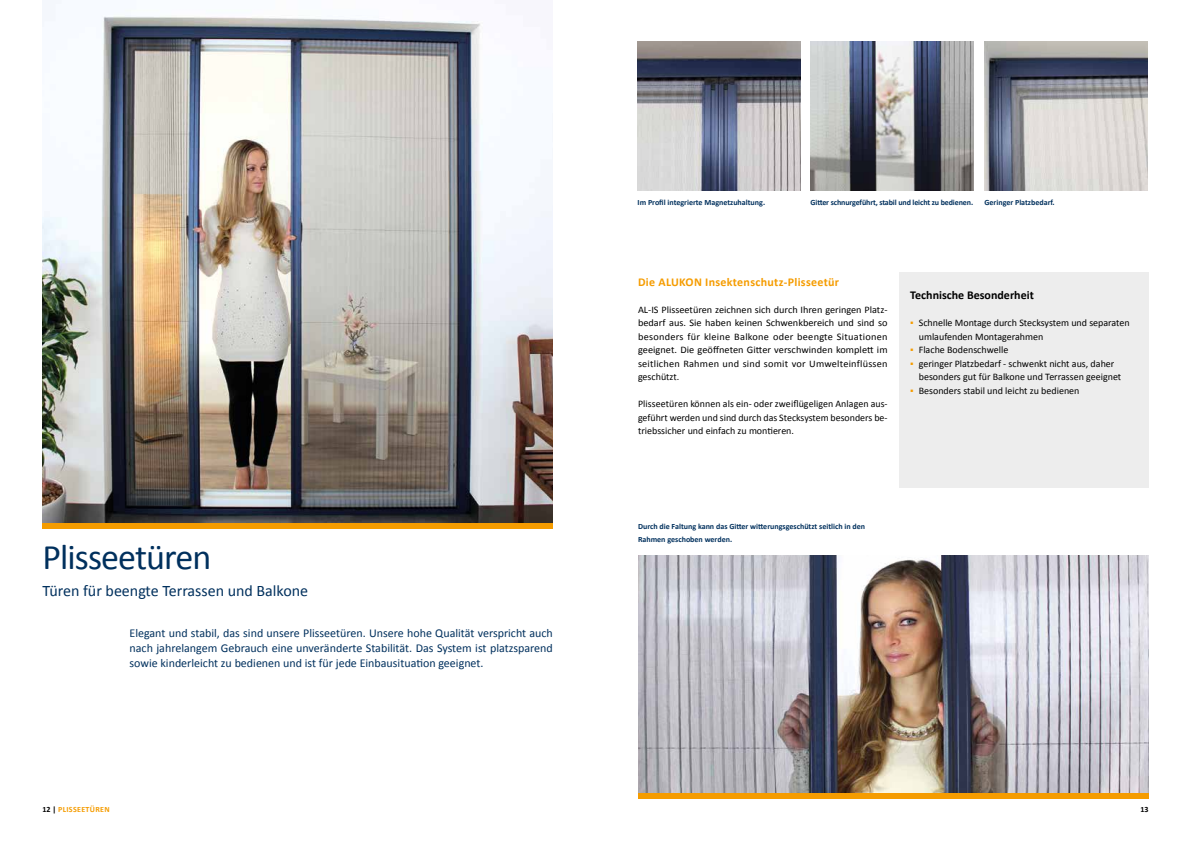
<style>
.page{position:relative;width:1191px;height:842px;background:#fff}
.page>*{position:absolute;margin:0;border:0;box-sizing:border-box;transform-origin:0 0}
.t1{font:36px "Calibri";letter-spacing:-.025em;color:#00305d}
.t2{font:16px "Calibri";color:#00305d}
.t3{font:12px/15px "Calibri";color:#00305d;text-align:justify}
.t4{font:700 12px "Calibri";letter-spacing:.025em;color:#f59c00}
.t5{font:700 12px "Calibri";color:#000}
.t6{font:10px/13.5px "Calibri";color:#000}
.t7{font:700 8px/13.5px "Calibri";color:#00305d}
.t8{font:700 8px "Calibri";letter-spacing:.04em;color:#f59c00}
.t9{font:700 8px "Calibri";color:#000}
.s1{color:#f59c00}
.s2{color:#000}
</style>
<div class="page">
<img style="left:43px;top:0;width:510px;height:523px">
<div style="left:43px;top:523px;width:510px;height:6px;background:#f59c00"></div>
<img style="left:637px;top:42px;width:163px;height:148px">
<img style="left:810px;top:42px;width:163px;height:148px">
<img style="left:984px;top:42px;width:163px;height:148px">
<img style="left:638px;top:556px;width:510px;height:237px">
<div style="left:638px;top:793px;width:510px;height:6px;background:#f59c00"></div>
<div style="left:899px;top:272px;width:249px;height:216px;background:#ededed"></div>
<p class="t7" style="left:637px;top:195px;width:129px">Im Profil integrierte Magnetzuhaltung.</p>
<p class="t7" style="left:810px;top:195px;width:164px">Gitter schnurgeführt, stabil und leicht zu bedienen.</p>
<p class="t7" style="left:984px;top:195px;width:72px">Geringer Platzbedarf.</p>
<h1 class="t1" style="left:43px;top:532px;width:170px">Plisseetüren</h1>
<h2 class="t2" style="left:43px;top:580px;width:267px">Türen für beengte Terrassen und Balkone</h2>
<p class="t3" style="left:129px;top:625px;width:425px">Elegant und stabil, das sind unsere Plisseetüren. Unsere hohe Qualität verspricht auch nach jahrelangem Gebrauch eine unveränderte Stabilität. Das System ist platzsparend sowie kinderleicht zu bedienen und ist für jede Einbausituation geeignet.</p>
<p class="t4" style="left:638px;top:273px;width:203px">Die ALUKON Insektenschutz-Plisseetür</p>
<p class="t6" style="left:638px;top:302px;width:251px;text-align:justify">AL-IS Plisseetüren zeichnen sich durch Ihren geringen Platz&shy;bedarf aus. Sie haben keinen Schwenkbereich und sind so besonders für kleine Balkone oder beengte Situationen geeignet. Die geöffneten Gitter verschwinden komplett im seitlichen Rahmen und sind somit vor Umwelteinflüssen geschützt.</p>
<p class="t6" style="left:638px;top:397px;width:251px;text-align:justify">Plisseetüren können als ein- oder zweiflügeligen Anlagen aus&shy;geführt werden und sind durch das Stecksystem besonders be&shy;triebssicher und einfach zu montieren.</p>
<p class="t5" style="left:910px;top:287px;width:125px">Technische Besonderheit</p>
<p class="t6" style="left:918px;top:316px;width:212px;text-indent:-8px"><span class="s1">▪</span> Schnelle Montage durch Stecksystem und separaten umlaufenden Montagerahmen</p>
<p class="t6" style="left:910px;top:343px;width:100px"><span class="s1">▪</span> Flache Bodenschwelle</p>
<p class="t6" style="left:918px;top:356px;width:204px;text-indent:-8px"><span class="s1">▪</span> geringer Platzbedarf - schwenkt nicht aus, daher besonders gut für Balkone und Terrassen geeignet</p>
<p class="t6" style="left:910px;top:383px;width:171px"><span class="s1">▪</span> Besonders stabil und leicht zu bedienen</p>
<p class="t7" style="left:638px;top:519px;width:229px">Durch die Faltung kann das Gitter witterungsgeschützt seitlich in den<br>Rahmen geschoben werden.</p>
<p class="t8" style="left:43px;top:804px;width:69px"><span class="s2">12 |</span> PLISSEETÜREN</p>
<p class="t9" style="left:1140px;top:804px;width:10px">13</p>
</div>
